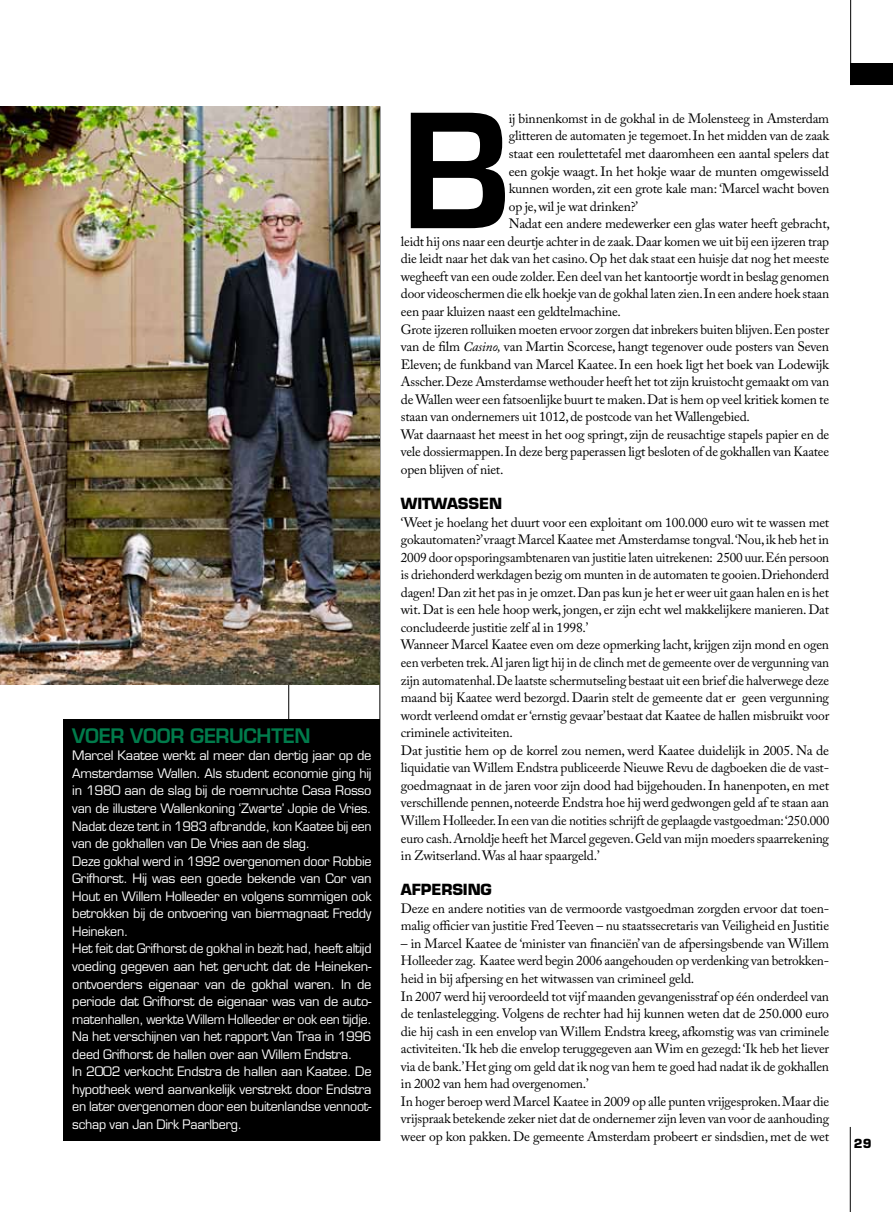
<style>
.page{position:relative;width:893px;height:1212px;background:#fff}
.page>*{position:absolute;margin:0;border:0;box-sizing:border-box;transform-origin:0 0}
.t1{font:600 153.9px "Eurostile LT Std";color:#000}
.t2{font:600 19.5px "Eurostile LT Std";letter-spacing:-.02em;color:#007b4b}
.t3{font:700 15px "Eurostile LT Std";letter-spacing:-.01em;color:#000}
.t4{font:13.5px/17.5px "Adobe Caslon Pro";letter-spacing:-.015em;color:#000}
.t5{font:12.75px/17.5px "Eurostile LT Std";letter-spacing:-.02em;color:#fff}
.t6{font:700 12.3px "Eurostile LT Std";color:#000}
.s1{font-style:italic}
</style>
<div class="page">
<hr style="left:288px;top:106px;width:1px;height:1035px;background:#000">
<hr style="left:380px;top:106px;width:1px;height:1035px;background:#000">
<hr style="left:850px;top:0;width:1px;height:85px;background:#000">
<hr style="left:850px;top:1127px;width:1px;height:85px;background:#000">
<div style="left:850px;top:64px;width:43px;height:21px;background:#000"></div>
<img style="left:0;top:106px;width:380px;height:578px">
<div style="left:64px;top:720px;width:316px;height:421px;background:#000"></div>
<h2 class="t2" style="left:72px;top:723px;width:240px">VOER VOOR GERUCHTEN</h2>
<p class="t5" style="left:72px;top:747px;width:301px">Marcel Kaatee werkt al meer dan dertig jaar op de Amsterdamse Wallen. Als student economie ging hij in 1980 aan de slag bij de roemruchte Casa Rosso van de illustere Wallenkoning ‘Zwarte’ Jopie de Vries.<br>Nadat deze tent in 1983 afbrandde, kon Kaatee bij een van de gokhallen van De Vries aan de slag.<br>Deze gokhal werd in 1992 overgenomen door Robbie Grifhorst. Hij was een goede bekende van Cor van Hout en Willem Holleeder en volgens sommigen ook betrokken bij de ontvoering van biermagnaat Freddy Heineken.<br>Het feit dat Grifhorst de gokhal in bezit had, heeft altijd voeding gegeven aan het gerucht dat de Heineken&shy;ontvoerders eigenaar van de gokhal waren. In de periode dat Grifhorst de eigenaar was van de auto&shy;matenhallen, werkte Willem Holleeder er ook een tijdje.<br>Na het verschijnen van het rapport Van Traa in 1996 deed Grifhorst de hallen over aan Willem Endstra.<br>In 2002 verkocht Endstra de hallen aan Kaatee. De hypotheek werd aanvankelijk verstrekt door Endstra en later overgenomen door een buitenlandse vennoot&shy;schap van Jan Dirk Paarlberg.</p>
<h1 class="t1" style="left:401px;top:75px;width:112px">B</h1>
<p class="t4" style="left:509px;top:109px;width:322px">ij binnenkomst in de gokhal in de Molensteeg in Amsterdam</p>
<p class="t4" style="left:509px;top:127px;width:322px">glitteren de automaten je tegemoet. In het midden van de zaak</p>
<p class="t4" style="left:509px;top:145px;width:322px">staat een roulettetafel met daaromheen een aantal spelers dat</p>
<p class="t4" style="left:509px;top:162px;width:322px">een gokje waagt. In het hokje waar de munten omgewisseld</p>
<p class="t4" style="left:509px;top:180px;width:322px">kunnen worden, zit een grote kale man: ‘Marcel wacht boven</p>
<p class="t4" style="left:509px;top:197px;width:131px">op je, wil je wat drinken?’</p>
<p class="t4" style="left:509px;top:215px;width:323px">Nadat een andere medewerker een glas water heeft gebracht,</p>
<p class="t4" style="left:401px;top:232px;width:430px">leidt hij ons naar een deurtje achter in de zaak. Daar komen we uit bij een ijzeren trap</p>
<p class="t4" style="left:401px;top:250px;width:430px">die leidt naar het dak van het casino. Op het dak staat een huisje dat nog het meeste</p>
<p class="t4" style="left:401px;top:267px;width:430px">wegheeft van een oude zolder. Een deel van het kantoortje wordt in beslag genomen</p>
<p class="t4" style="left:401px;top:285px;width:430px">door videoschermen die elk hoekje van de gokhal laten zien. In een andere hoek staan</p>
<p class="t4" style="left:401px;top:302px;width:222px">een paar kluizen naast een geldtelmachine.</p>
<p class="t4" style="left:401px;top:320px;width:430px">Grote ijzeren rolluiken moeten ervoor zorgen dat inbrekers buiten blijven. Een poster</p>
<p class="t4" style="left:401px;top:338px;width:430px">van de film <span class="s1">Casino,</span> van Martin Scorcese, hangt tegenover oude posters van Seven</p>
<p class="t4" style="left:401px;top:355px;width:430px">Eleven; de funkband van Marcel Kaatee. In een hoek ligt het boek van Lodewijk</p>
<p class="t4" style="left:401px;top:373px;width:430px">Asscher. Deze Amsterdamse wethouder heeft het tot zijn kruistocht gemaakt om van</p>
<p class="t4" style="left:401px;top:390px;width:430px">de Wallen weer een fatsoenlijke buurt te maken. Dat is hem op veel kritiek komen te</p>
<p class="t4" style="left:401px;top:408px;width:351px">staan van ondernemers uit 1012, de postcode van het Wallengebied.</p>
<p class="t4" style="left:401px;top:425px;width:430px">Wat daarnaast het meest in het oog springt, zijn de reusachtige stapels papier en de</p>
<p class="t4" style="left:401px;top:443px;width:430px">vele dossiermappen. In deze berg paperassen ligt besloten of de gokhallen van Kaatee</p>
<p class="t4" style="left:401px;top:460px;width:104px">open blijven of niet.</p>
<p class="t3" style="left:401px;top:494px;width:103px">WITWASSEN</p>
<p class="t4" style="left:401px;top:513px;width:430px">‘Weet je hoelang het duurt voor een exploitant om 100.000 euro wit te wassen met gokautomaten?’vraagt Marcel Kaatee met Amsterdamse tongval. ‘Nou, ik heb het in 2009 door opsporingsambtenaren van justitie laten uitrekenen: 2500 uur. Eén persoon is driehonderd werkdagen bezig om munten in de automaten te gooien. Driehonderd dagen! Dan zit het pas in je omzet. Dan pas kun je het er weer uit gaan halen en is het wit. Dat is een hele hoop werk, jongen, er zijn echt wel makkelijkere manieren. Dat concludeerde justitie zelf al in 1998.’<br>Wanneer Marcel Kaatee even om deze opmerking lacht, krijgen zijn mond en ogen een verbeten trek. Al jaren ligt hij in de clinch met de gemeente over de vergunning van zijn automatenhal. De laatste schermutseling bestaat uit een brief die halverwege deze maand bij Kaatee werd bezorgd. Daarin stelt de gemeente dat er geen vergunning wordt verleend omdat er ‘ernstig gevaar’ bestaat dat Kaatee de hallen misbruikt voor criminele activiteiten.<br>Dat justitie hem op de korrel zou nemen, werd Kaatee duidelijk in 2005. Na de liquidatie van Willem Endstra publiceerde Nieuwe Revu de dagboeken die de vast&shy;goedmagnaat in de jaren voor zijn dood had bijgehouden. In hanenpoten, en met verschillende pennen, noteerde Endstra hoe hij werd gedwongen geld af te staan aan Willem Holleeder. In een van die notities schrijft de geplaagde vastgoedman: ‘250.000 euro cash. Arnoldje heeft het Marcel gegeven. Geld van mijn moeders spaarrekening in Zwitserland. Was al haar spaargeld.’</p>
<p class="t3" style="left:401px;top:880px;width:93px">AFPERSING</p>
<p class="t4" style="left:401px;top:899px;width:430px">Deze en andere notities van de vermoorde vastgoedman zorgden ervoor dat toen&shy;malig officier van justitie Fred Teeven – nu staatssecretaris van Veiligheid en Justitie</p>
<p class="t4" style="left:401px;top:934px;width:430px">– in Marcel Kaatee de ‘minister van financiën’ van de afpersingsbende van Willem Holleeder zag. Kaatee werd begin 2006 aangehouden op verdenking van betrokken&shy;heid in bij afpersing en het witwassen van crimineel geld.<br>In 2007 werd hij veroordeeld tot vijf maanden gevangenisstraf op één onderdeel van de tenlastelegging. Volgens de rechter had hij kunnen weten dat de 250.000 euro die hij cash in een envelop van Willem Endstra kreeg, afkomstig was van criminele activiteiten. ‘Ik heb die envelop teruggegeven aan Wim en gezegd: ‘Ik heb het liever via de bank.’ Het ging om geld dat ik nog van hem te goed had nadat ik de gokhallen in 2002 van hem had overgenomen.’<br>In hoger beroep werd Marcel Kaatee in 2009 op alle punten vrijgesproken. Maar die vrijspraak betekende zeker niet dat de ondernemer zijn leven van voor de aanhouding weer op kon pakken. De gemeente Amsterdam probeert er sindsdien, met de wet</p>
<p class="t6" style="left:854px;top:1136px;width:19px">29</p>
</div>
